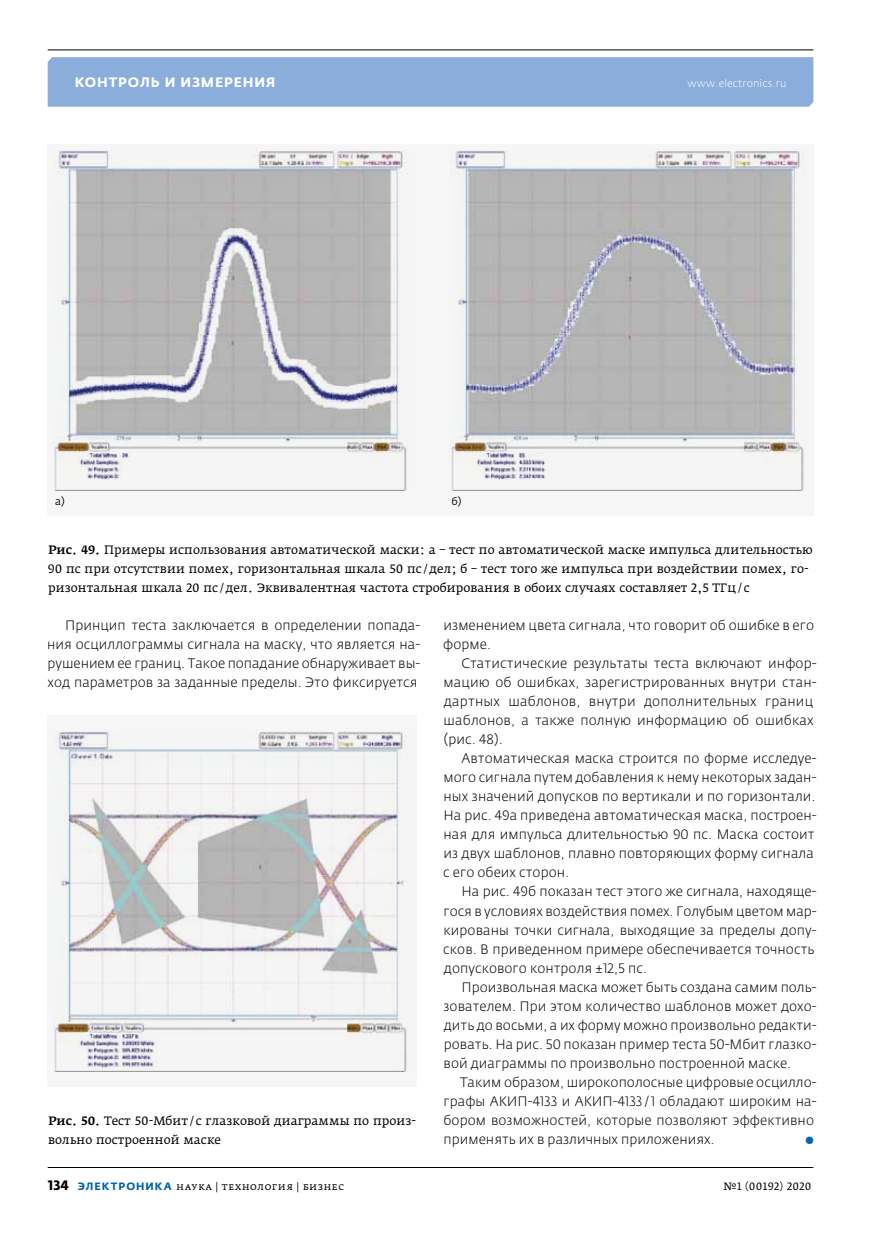
<style>
.page{position:relative;width:881px;height:1234px;background:#fff}
.page>*{position:absolute;margin:0;border:0;box-sizing:border-box;transform-origin:0 0}
.t1{font:300 13.5px/19px "Fedra Sans Pro";letter-spacing:.005em;color:#000}
.t2{font:700 13.5px "Fedra Sans Alt Pro";letter-spacing:.06em;color:#fff}
.t3{font:300 13.5px "Fedra Sans Pro";color:#0069b4}
.t4{font:12px/19px "Fedra Serif A Pro";letter-spacing:.005em;color:#000}
.t5{font:10.5px "Fedra Serif A Pro";letter-spacing:.03em;color:#000}
.t6{font:300 10.5px "Fedra Sans Pro";letter-spacing:.015em;color:#fff}
.t7{font:10.5px "Fedra Sans Pro";color:#000}
.s1{font-weight:500}
.s2{font-family:"Fedra Sans Pro";font-weight:700;font-size:13.5px}
.s3{font-family:"Fedra Sans Alt Pro";font-weight:700;color:#0061a7}
</style>
<div class="page">
<div style="left:48px;top:57px;width:765px;height:50px;background:#8baddc"></div>
<hr style="left:48px;top:49px;width:765px;height:1px;background:#000">
<hr style="left:48px;top:1166px;width:765px;height:1px;background:#000">
<div style="left:48px;top:715px;width:369px;height:371px;background:#f6f6f6"></div>
<img style="left:54px;top:731px;width:353px;height:340px">
<div style="left:48px;top:145px;width:384px;height:370px;background:#f6f6f6"></div>
<img style="left:54px;top:150px;width:354px;height:341px">
<div style="left:428px;top:145px;width:385px;height:370px;background:#f6f6f6"></div>
<img style="left:450px;top:150px;width:355px;height:341px">
<p class="t2" style="left:75px;top:74px;width:202px">Контроль и измерения</p>
<p class="t6" style="left:687px;top:77px;width:100px">www.electronics.ru</p>
<p class="t7" style="left:55px;top:494px;width:11px">a)</p>
<p class="t7" style="left:451px;top:494px;width:12px">б)</p>
<p class="t4" style="left:48px;top:540px;width:766px"><span class="s1">Рис. 49.</span> Примеры использования автоматической маски: а – тест по автоматической маске импульса длительностью<br>90 пс при отсутствии помех, горизонтальная шкала 50 пс /дел; б – тест того же импульса при воздействии помех, го‑ ризонтальная шкала 20 пс /дел. Эквивалентная частота стробирования в обоих случаях составляет 2,5 ТГц/ с</p>
<p class="t1" style="left:47px;top:615px;width:374px;text-align:justify;text-indent:18px">Принцип теста заключается в определении попада&shy;ния осциллограммы сигнала на маску, что является на&shy;рушением ее границ. Такое попадание обнаруживает вы&shy;ход параметров за заданные пределы. Это фиксируется</p>
<p class="t1" style="left:443px;top:615px;width:372px">изменением цвета сигнала, что говорит об ошибке в его форме.</p>
<p class="t1" style="left:443px;top:653px;width:374px;text-indent:18px">Статистические результаты теста включают инфор&shy;мацию об ошибках, зарегистрированных внутри стан&shy;дартных шаблонов, внутри дополнительных границ шаблонов, а также полную информацию об ошибках (рис. 48).</p>
<p class="t1" style="left:443px;top:748px;width:375px;text-indent:18px">Автоматическая маска строится по форме исследуе&shy;мого сигнала путем добавления к нему некоторых задан&shy;ных значений допусков по вертикали и по горизонтали.<br>На рис. 49а приведена автоматическая маска, построен&shy;ная для импульса длительностью 90 пс. Маска состоит из двух шаблонов, плавно повторяющих форму сигнала с его обеих сторон.</p>
<p class="t1" style="left:443px;top:882px;width:375px;text-indent:18px">На рис. 49б показан тест этого же сигнала, находяще&shy;гося в условиях воздействия помех. Голубым цветом мар&shy;кированы точки сигнала, выходящие за пределы допу&shy;сков. В приведенном примере обеспечивается точность допускового контроля ±12,5 пс.</p>
<p class="t1" style="left:443px;top:977px;width:374px;text-align:justify;text-indent:18px">Произвольная маска может быть создана самим поль&shy;зователем. При этом количество шаблонов может дохо&shy;дить до восьми, а их форму можно произвольно редакти&shy;ровать. На рис. 50 показан пример теста 50-Мбит глазко&shy;вой диаграммы по произвольно построенной маске.</p>
<p class="t1" style="left:443px;top:1072px;width:374px;text-indent:17px">Таким образом, широкополосные цифровые осцилло&shy;графы АКИП‑4133 и АКИП‑4133 /1 обладают широким на&shy;бором возможностей, которые позволяют эффективно применять их в различных приложениях.</p>
<p class="t4" style="left:48px;top:1110px;width:369px"><span class="s1">Рис. 50.</span> Тест 50-Мбит/ c глазковой диаграммы по произ‑ вольно построенной маске</p>
<p class="t3" style="left:804px;top:1130px;width:12px">●</p>
<p class="t5" style="left:48px;top:1179px;width:298px"><span class="s2">134</span> <span class="s3">ЭЛЕКТРОНИКА</span> наука | технология | бизнес</p>
<p class="t5" style="left:723px;top:1179px;width:89px">№1 (00192) 2020</p>
</div>
